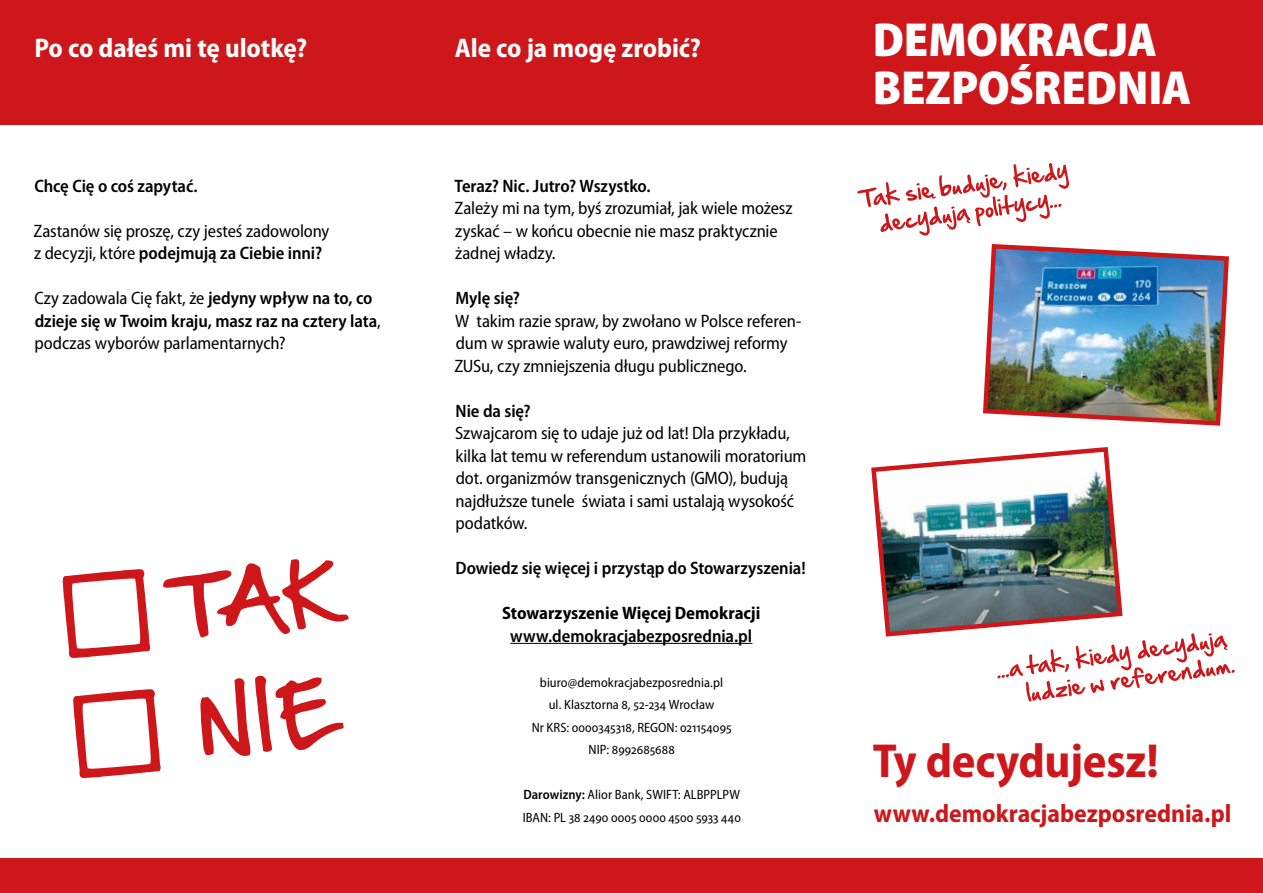
<style>
.page{position:relative;width:1263px;height:893px;background:#fff}
.page>*{position:absolute;margin:0;border:0;box-sizing:border-box;transform-origin:0 0}
.t1{font:900 semi-condensed 48px/48px "Myriad Pro";letter-spacing:-.005em;color:#fff}
.t2{font:700 semi-condensed 48px "Myriad Pro";letter-spacing:-.005em;color:#cd171a}
.t3{font:700 semi-condensed 27px "Myriad Pro";color:#fff}
.t4{font:700 semi-condensed 25.5px "Myriad Pro";color:#cd171a}
.t5{font:semi-condensed 18px/22.5px "Myriad Pro";letter-spacing:-.01em;color:#000}
.t6{font:600 semi-condensed 18px/22.5px "Myriad Pro";letter-spacing:-.005em;color:#000}
.t7{font:700 semi-condensed 18px "Myriad Pro";color:#000}
.t8{font:semi-condensed 13.5px/22.5px "Myriad Pro";letter-spacing:.005em;color:#000;text-align:center}
.s1{font-weight:600}
.s2{font-weight:400}
</style>
<div class="page">
<div style="left:0;top:0;width:1263px;height:124px;background:#cd171a"></div>
<div style="left:0;top:859px;width:1263px;height:34px;background:#cd171a"></div>
<hr style="left:510px;top:643px;width:242px;height:1px;background:#000">
<img style="left:983px;top:244px;width:246px;height:182px">
<img style="left:871px;top:447px;width:252px;height:190px">
<svg style="left:857px;top:163px;width:212px;height:73px"></svg>
<svg style="left:997px;top:633px;width:238px;height:69px"></svg>
<svg style="left:63px;top:569px;width:87px;height:89px"></svg>
<svg style="left:73px;top:689px;width:88px;height:89px"></svg>
<svg style="left:163px;top:559px;width:186px;height:78px"></svg>
<svg style="left:200px;top:675px;width:144px;height:81px"></svg>
<h2 class="t3" style="left:34px;top:32px;width:274px">Po co dałeś mi tę ulotkę?</h2>
<h2 class="t3" style="left:455px;top:32px;width:248px">Ale co ja mogę zrobić?</h2>
<p class="t6" style="left:34px;top:175px;width:165px">Chcę Cię o coś zapytać.</p>
<p class="t5" style="left:33px;top:220px;width:297px">Zastanów się proszę, czy jesteś zadowolony z decyzji, które <span class="s1">podejmują za Ciebie inni?</span></p>
<p class="t6" style="left:34px;top:287px;width:348px"><span class="s2">Czy zadowala Cię fakt, że</span> jedyny wpływ na to, co dzieje się w Twoim kraju, masz raz na cztery lata<span class="s2">, podczas wyborów parlamentarnych?</span></p>
<p class="t6" style="left:454px;top:175px;width:198px">Teraz? Nic. Jutro? Wszystko.</p>
<p class="t5" style="left:454px;top:197px;width:340px">Zależy mi na tym, byś zrozumiał, jak wiele możesz zyskać – w końcu obecnie nie masz praktycznie żadnej władzy.</p>
<p class="t6" style="left:455px;top:287px;width:66px">Mylę się?</p>
<p class="t5" style="left:454px;top:310px;width:349px">W takim razie spraw, by zwołano w Polsce referen&shy;dum w sprawie waluty euro, prawdziwej reformy<br>ZUSu, czy zmniejszenia długu publicznego.</p>
<p class="t6" style="left:456px;top:400px;width:77px">Nie da się?</p>
<p class="t5" style="left:455px;top:422px;width:353px">Szwajcarom się to udaje już od lat! Dla przykładu, kilka lat temu w referendum ustanowili moratorium dot. organizmów transgenicznych (GMO), budują najdłuższe tunele świata i sami ustalają wysokość podatków.</p>
<p class="t6" style="left:456px;top:557px;width:352px">Dowiedz się więcej i przystąp do Stowarzyszenia!</p>
<p class="t7" style="left:502px;top:603px;width:260px">Stowarzyszenie Więcej Demokracji</p>
<p class="t6" style="left:510px;top:625px;width:244px">www.demokracjabezposrednia.pl</p>
<p class="t8" style="left:532px;top:671px;width:201px">biuro@demokracjabezposrednia.pl<br>ul. Klasztorna 8, 52-234 Wrocław<br>Nr KRS: 0000345318, REGON: 021154095<br>NIP: 8992685688</p>
<p class="t8" style="left:523px;top:784px;width:220px;text-align:left"><span class="s1">Darowizny:</span> Alior Bank, SWIFT: ALBPPLPW<br>IBAN: PL 38 2490 0005 0000 4500 5933 440</p>
<h1 class="t1" style="left:873px;top:17px;width:320px">DEMOKRACJA<br>BEZPOŚREDNIA</h1>
<h1 class="t2" style="left:873px;top:734px;width:287px">Ty decydujesz!</h1>
<h3 class="t4" style="left:874px;top:799px;width:359px">www.demokracjabezposrednia.pl</h3>
</div>
